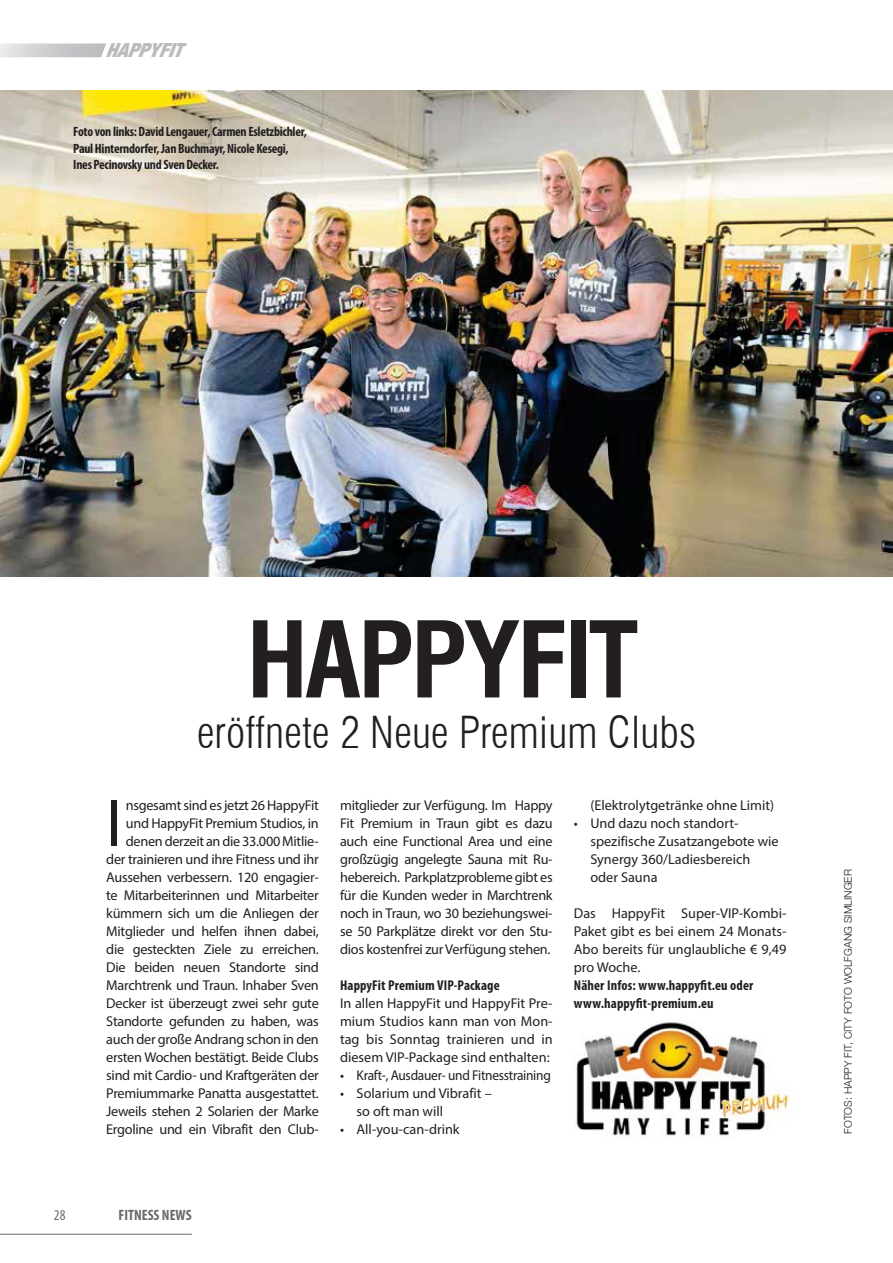
<style>
.page{position:relative;width:893px;height:1263px;background:#fff}
.page>*{position:absolute;margin:0;border:0;box-sizing:border-box;transform-origin:0 0}
.t1{font:700 condensed 102.6px "Swiss 721 BT";letter-spacing:-.03em;color:#231f20}
.t2{font:67.65px "Myriad Pro";color:#231f20}
.t3{font:300 condensed 43.05px "Swiss 721 BT";color:#231f20}
.t4{font:italic 900 condensed 19.35px "Helvetica Neue";color:#bbb}
.t5{font:700 condensed 15px "Myriad Pro";color:#6a6968}
.t6{font:condensed 15px "Myriad Pro";color:#6a6968}
.t7{font:14.25px/18px "Myriad Pro";letter-spacing:-.02em;color:#231f20;text-align:justify}
.t8{font:14.25px/18px "Myriad Pro";color:#231f20}
.t9{font:700 condensed 14.25px/18px "Myriad Pro";letter-spacing:.01em;color:#231f20}
.t10{font:700 condensed 13.5px/16.2px "Myriad Pro";letter-spacing:-.02em;color:#231f20}
.t11{font:300 10.5px "Helvetica Neue";color:#231f20}
</style>
<div class="page">
<hr style="left:0;top:1234px;width:192px;height:1px;background:#6a6968">
<svg style="left:0;top:44px;width:106px;height:2px"></svg>
<img style="left:0;top:46px;width:105px;height:11px">
<img style="left:0;top:90px;width:893px;height:486px">
<img style="left:576px;top:1019px;width:216px;height:117px">
<h3 class="t4" style="left:105px;top:39px;width:87px">HAPPYFIT</h3>
<p class="t10" style="left:73px;top:125px;width:235px">Foto von links: David Lengauer, Carmen Esletzbichler,<br>Paul Hinterndorfer, Jan Buchmayr, Nicole Kesegi,<br>Ines Pecinovsky und Sven Decker.</p>
<h1 class="t1" style="left:247px;top:599px;width:393px">HAPPYFIT</h1>
<h3 class="t3" style="left:197px;top:707px;width:501px">eröffnete 2 Neue Premium Clubs</h3>
<p class="t7" style="left:106px;top:797px;width:214px;text-align:right">nsgesamt sind es jetzt 26 HappyFit und HappyFit Premium Studios, in denen derzeit an die 33.000 Mitlie&shy;der trainieren und ihre Fitness und ihr Aussehen verbessern. 120 engagier&shy;te Mitarbeiterinnen und Mitarbeiter kümmern sich um die Anliegen der Mitglieder und helfen ihnen dabei, die gesteckten Ziele zu erreichen.<br>Die beiden neuen Standorte sind Marchtrenk und Traun. Inhaber Sven Decker ist überzeugt zwei sehr gute Standorte gefunden zu haben, was auch der große Andrang schon in den ersten Wochen bestätigt. Beide Clubs sind mit Cardio- und Kraftgeräten der Premiummarke Panatta ausgestattet.<br>Jeweils stehen 2 Solarien der Marke Ergoline und ein Vibrafit den Club-</p>
<p class="t7" style="left:340px;top:797px;width:214px">mitglieder zur Verfügung. Im Happy Fit Premium in Traun gibt es dazu auch eine Functional Area und eine großzügig angelegte Sauna mit Ru&shy;hebereich. Parkplatzprobleme gibt es für die Kunden weder in Marchtrenk noch in Traun, wo 30 beziehungswei&shy;se 50 Parkplätze direkt vor den Stu&shy;dios kostenfrei zur Verfügung stehen.</p>
<h2 class="t2" style="left:106px;top:797px;width:18px">I</h2>
<p class="t9" style="left:340px;top:977px;width:161px">HappyFit Premium VIP-Package</p>
<p class="t7" style="left:340px;top:995px;width:214px">In allen HappyFit und HappyFit Pre&shy;mium Studios kann man von Mon&shy;tag bis Sonntag trainieren und in diesem VIP-Package sind enthalten:</p>
<p class="t7" style="left:340px;top:1067px;width:212px">• Kraft-, Ausdauer- und Fitnesstraining</p>
<p class="t8" style="left:357px;top:1085px;width:137px;text-indent:-16px">• Solarium und Vibrafit – so oft man will</p>
<p class="t8" style="left:340px;top:1121px;width:121px">• All-you-can-drink</p>
<p class="t8" style="left:590px;top:797px;width:185px">(Elektrolytgetränke ohne Limit)</p>
<p class="t8" style="left:590px;top:815px;width:190px;text-indent:-16px">• Und dazu noch standort&shy;spezifische Zusatzangebote wie<br>Synergy 360/Ladiesbereich oder Sauna</p>
<p class="t7" style="left:574px;top:905px;width:214px">Das HappyFit Super-VIP-Kombi-Paket gibt es bei einem 24 Monats-Abo bereits für unglaubliche € 9,49 pro Woche.</p>
<p class="t9" style="left:574px;top:977px;width:181px">Näher Infos: www.happyfit.eu oder www.happyfit-premium.eu</p>
<p class="t6" style="left:54px;top:1206px;width:13px">28</p>
<p class="t5" style="left:119px;top:1209px;width:75px">FITNESS NEWS</p>
<p class="t11" style="left:842px;top:1134px;width:266px;rotate:-90deg">FOTOS: HAPPY FIT, CITY FOTO WOLFGANG SIMLINGER</p>
</div>
